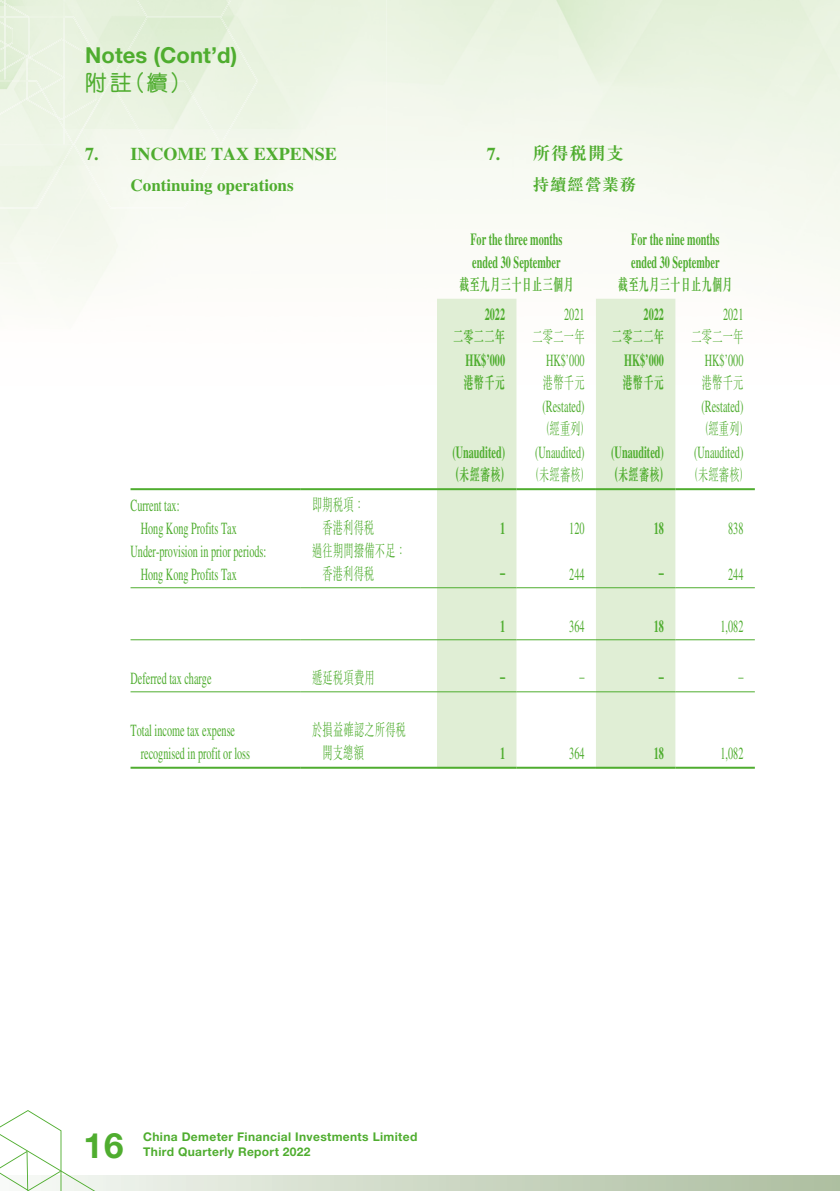
<style>
.page{position:relative;width:840px;height:1191px;background:#fff}
.page>*{position:absolute;margin:0;border:0;box-sizing:border-box;transform-origin:0 0}
.t1{font:700 35px "Helvetica Neue LT Std";color:#4fad2f}
.t2{font:700 22px "Helvetica Neue LT Std";letter-spacing:.005em;color:#4fad2f}
.t3{font:500 22px "M Yuen HK";color:#4fad2f}
.t4{font:700 18px "Times LT Std";color:#4fad2f}
.t5{font:700 18px "M Sung HK";letter-spacing:.025em;color:#4fad2f}
.t6{font:17px/23px "Times LT Std";color:#4fad2f;scale:.6 1}
.t7{font:700 17px/23px "Times LT Std";color:#4fad2f;scale:.6 1}
.t8{font:300 17px/23px "M Sung HK";letter-spacing:.025em;color:#4fad2f;scale:.6 1}
.t9{font:700 17px "M Sung HK";letter-spacing:.025em;color:#4fad2f;scale:.6 1}
.t10{font:700 17px "Times LT Std";color:#4fad2f}
.t11{font:700 17px "M Sung HK";letter-spacing:.025em;color:#4fad2f}
.t12{font:700 12px/15px "Helvetica Neue LT Std";letter-spacing:.03em;color:#4fad2f}
.s1{font-family:"Times LT Std"}
.s2{font-weight:300}
</style>
<div class="page">
<img style="left:385px;top:386px;width:370px;height:336px">
<div style="left:221px;top:145px;width:36px;height:63px;background:#f5f8ee"></div>
<img style="left:0;top:81px;width:26px;height:17px">
<img style="left:29px;top:33px;width:34px;height:6px">
<div style="left:0;top:0;width:127px;height:33px;background:#e7f2de"></div>
<img style="left:110px;top:17px;width:148px;height:128px">
<div style="left:74px;top:145px;width:147px;height:63px;background:#f5f9ef"></div>
<img style="left:110px;top:80px;width:111px;height:65px">
<div style="left:64px;top:17px;width:46px;height:64px;background:#e8f2de"></div>
<img style="left:29px;top:17px;width:34px;height:1px">
<img style="left:0;top:17px;width:4px;height:5px">
<img style="left:74px;top:81px;width:36px;height:64px">
<div style="left:0;top:118px;width:74px;height:91px;background:#eff6e8"></div>
<img style="left:26px;top:118px;width:30px;height:2px">
<div style="left:26px;top:39px;width:71px;height:79px;background:#eaf3e2"></div>
<svg style="left:0;top:80px;width:26px;height:1px"></svg>
<img style="left:0;top:22px;width:4px;height:11px">
<img style="left:5px;top:3px;width:24px;height:31px">
<img style="left:0;top:58px;width:26px;height:16px">
<img style="left:127px;top:0;width:114px;height:17px">
<img style="left:146px;top:17px;width:75px;height:1px">
<img style="left:63px;top:78px;width:1px;height:38px">
<svg style="left:56px;top:116px;width:8px;height:29px"></svg>
<img style="left:63px;top:18px;width:1px;height:58px">
<svg style="left:63px;top:0;width:1px;height:18px"></svg>
<img style="left:4px;top:58px;width:1px;height:21px">
<img style="left:4px;top:6px;width:1px;height:27px">
<svg style="left:0;top:0;width:5px;height:6px"></svg>
<img style="left:0;top:98px;width:26px;height:27px">
<img style="left:31px;top:58px;width:32px;height:41px">
<img style="left:0;top:34px;width:30px;height:24px">
<img style="left:26px;top:57px;width:5px;height:42px">
<svg style="left:0;top:33px;width:9px;height:15px"></svg>
<svg style="left:124px;top:1175px;width:715px;height:16px;background:#cad6c2"></svg>
<svg style="left:0;top:1110px;width:124px;height:81px"></svg>
<svg style="left:437px;top:299px;width:238px;height:467px;fill:#e0eed5"></svg>
<hr style="left:130px;top:488px;width:170px;height:2px;background:#4fad2f">
<hr style="left:300px;top:488px;width:137px;height:2px;background:#4fad2f">
<hr style="left:437px;top:488px;width:79px;height:2px;background:#4fad2f">
<hr style="left:516px;top:488px;width:79px;height:2px;background:#4fad2f">
<hr style="left:595px;top:488px;width:80px;height:2px;background:#4fad2f">
<hr style="left:675px;top:488px;width:79px;height:2px;background:#4fad2f">
<hr style="left:130px;top:587px;width:170px;height:1px;background:#4fad2f">
<hr style="left:300px;top:587px;width:137px;height:1px;background:#4fad2f">
<hr style="left:437px;top:587px;width:79px;height:1px;background:#4fad2f">
<hr style="left:516px;top:587px;width:79px;height:1px;background:#4fad2f">
<hr style="left:595px;top:587px;width:80px;height:1px;background:#4fad2f">
<hr style="left:675px;top:587px;width:79px;height:1px;background:#4fad2f">
<hr style="left:130px;top:639px;width:170px;height:1px;background:#4fad2f">
<hr style="left:300px;top:639px;width:137px;height:1px;background:#4fad2f">
<hr style="left:437px;top:639px;width:79px;height:1px;background:#4fad2f">
<hr style="left:516px;top:639px;width:79px;height:1px;background:#4fad2f">
<hr style="left:595px;top:639px;width:80px;height:1px;background:#4fad2f">
<hr style="left:675px;top:639px;width:79px;height:1px;background:#4fad2f">
<hr style="left:130px;top:691px;width:170px;height:1px;background:#4fad2f">
<hr style="left:300px;top:691px;width:137px;height:1px;background:#4fad2f">
<hr style="left:437px;top:691px;width:79px;height:1px;background:#4fad2f">
<hr style="left:516px;top:691px;width:79px;height:1px;background:#4fad2f">
<hr style="left:595px;top:691px;width:80px;height:1px;background:#4fad2f">
<hr style="left:675px;top:691px;width:79px;height:1px;background:#4fad2f">
<hr style="left:130px;top:766px;width:170px;height:2px;background:#4fad2f">
<hr style="left:300px;top:766px;width:137px;height:2px;background:#4fad2f">
<hr style="left:437px;top:766px;width:79px;height:2px;background:#4fad2f">
<hr style="left:516px;top:766px;width:79px;height:2px;background:#4fad2f">
<hr style="left:595px;top:766px;width:80px;height:2px;background:#4fad2f">
<hr style="left:675px;top:766px;width:79px;height:2px;background:#4fad2f">
<p class="t2" style="left:85px;top:41px;width:154px">Notes (Cont’d)</p>
<p class="t3" style="left:85px;top:71px;width:107px">附註（續）</p>
<p class="t4" style="left:85px;top:143px;width:253px">7. INCOME TAX EXPENSE</p>
<p class="t10" style="left:130px;top:175px;width:164px">Continuing operations</p>
<p class="t5" style="left:486px;top:144px;width:139px"><span class="s1">7.</span> 所得稅開支</p>
<p class="t11" style="left:532px;top:176px;width:106px">持續經營業務</p>
<p class="t7" style="left:470px;top:227px;width:155px">For the three months ended 30 September</p>
<p class="t7" style="left:630px;top:227px;width:149px">For the nine months ended 30 September</p>
<p class="t9" style="left:459px;top:276px;width:193px">截至九月三十日止三個月</p>
<p class="t9" style="left:617px;top:276px;width:193px">截至九月三十日止九個月</p>
<p class="t7" style="left:484px;top:302px;width:35px">2022</p>
<p class="t6" style="left:564px;top:302px;width:36px">2021</p>
<p class="t7" style="left:643px;top:302px;width:36px">2022</p>
<p class="t6" style="left:722px;top:302px;width:35px">2021</p>
<p class="t9" style="left:453px;top:328px;width:88px">二零二二年</p>
<p class="t8" style="left:532px;top:324px;width:88px">二零二一年</p>
<p class="t9" style="left:611px;top:328px;width:88px">二零二二年</p>
<p class="t8" style="left:691px;top:324px;width:88px">二零二一年</p>
<p class="t7" style="left:465px;top:348px;width:68px">HK$’000</p>
<p class="t6" style="left:545px;top:348px;width:66px">HK$’000</p>
<p class="t7" style="left:624px;top:348px;width:68px">HK$’000</p>
<p class="t6" style="left:704px;top:348px;width:66px">HK$’000</p>
<p class="t9" style="left:463px;top:374px;width:71px">港幣千元</p>
<p class="t8" style="left:542px;top:370px;width:71px">港幣千元</p>
<p class="t9" style="left:622px;top:374px;width:71px">港幣千元</p>
<p class="t8" style="left:701px;top:370px;width:71px">港幣千元</p>
<p class="t6" style="left:542px;top:394px;width:71px">(Restated)</p>
<p class="t6" style="left:701px;top:394px;width:71px">(Restated)</p>
<p class="t8" style="left:540px;top:416px;width:85px">（經重列）</p>
<p class="t8" style="left:698px;top:416px;width:85px">（經重列）</p>
<p class="t7" style="left:452px;top:440px;width:89px">(Unaudited)</p>
<p class="t6" style="left:535px;top:440px;width:84px">(Unaudited)</p>
<p class="t7" style="left:611px;top:440px;width:89px">(Unaudited)</p>
<p class="t6" style="left:693px;top:440px;width:84px">(Unaudited)</p>
<p class="t9" style="left:449px;top:466px;width:500px">（未經審核） <span class="s2">（未經審核）</span> （未經審核） <span class="s2">（未經審核）</span></p>
<p class="t6" style="left:130px;top:494px;width:83px">Current tax:</p>
<p class="t8" style="left:312px;top:492px;width:88px">即期稅項：</p>
<p class="t6" style="left:141px;top:517px;width:162px">Hong Kong Profits Tax</p>
<p class="t8" style="left:322px;top:515px;width:88px">香港利得稅</p>
<p class="t7" style="left:499px;top:516px;width:10px">1</p>
<p class="t6" style="left:569px;top:517px;width:27px">120</p>
<p class="t7" style="left:653px;top:516px;width:19px">18</p>
<p class="t6" style="left:727px;top:517px;width:27px">838</p>
<p class="t6" style="left:130px;top:540px;width:228px">Under-provision in prior periods:</p>
<p class="t8" style="left:312px;top:538px;width:158px">過往期間撥備不足：</p>
<p class="t6" style="left:141px;top:563px;width:162px">Hong Kong Profits Tax</p>
<p class="t8" style="left:322px;top:561px;width:88px">香港利得稅</p>
<p class="t7" style="left:499px;top:560px;width:10px">–</p>
<p class="t6" style="left:569px;top:563px;width:27px">244</p>
<p class="t7" style="left:658px;top:560px;width:10px">–</p>
<p class="t6" style="left:727px;top:563px;width:27px">244</p>
<p class="t7" style="left:499px;top:614px;width:10px">1</p>
<p class="t6" style="left:569px;top:615px;width:27px">364</p>
<p class="t7" style="left:653px;top:614px;width:19px">18</p>
<p class="t6" style="left:720px;top:615px;width:40px">1,082</p>
<p class="t6" style="left:130px;top:667px;width:136px">Deferred tax charge</p>
<p class="t8" style="left:312px;top:665px;width:106px">遞延稅項費用</p>
<p class="t7" style="left:499px;top:664px;width:10px">–</p>
<p class="t6" style="left:579px;top:664px;width:10px">–</p>
<p class="t7" style="left:658px;top:664px;width:10px">–</p>
<p class="t6" style="left:738px;top:664px;width:10px">–</p>
<p class="t6" style="left:141px;top:719px;width:184px;text-indent:-10px">Total income tax expense recognised in profit or loss</p>
<p class="t8" style="left:322px;top:717px;width:141px;text-indent:-10px">於損益確認之所得稅開支總額</p>
<p class="t7" style="left:499px;top:741px;width:10px">1</p>
<p class="t6" style="left:569px;top:742px;width:27px">364</p>
<p class="t7" style="left:653px;top:741px;width:19px">18</p>
<p class="t6" style="left:720px;top:742px;width:40px">1,082</p>
<h1 class="t1" style="left:84px;top:1124px;width:41px">16</h1>
<p class="t12" style="left:143px;top:1128px;width:275px">China Demeter Financial Investments Limited<br>Third Quarterly Report 2022</p>
</div>
